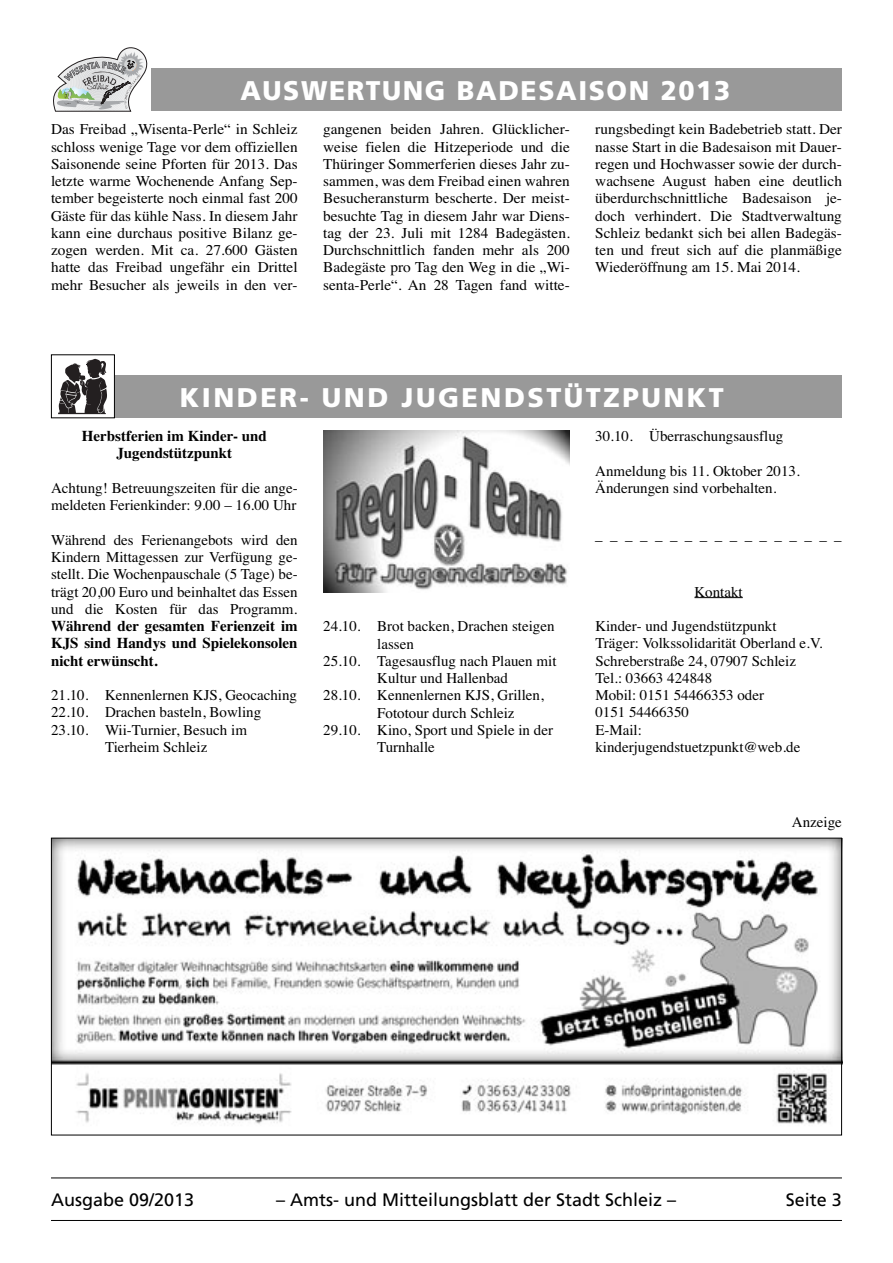
<style>
.page{position:relative;width:893px;height:1263px;background:#fff}
.page>*{position:absolute;margin:0;border:0;box-sizing:border-box;transform-origin:0 0}
.t1{font:900 27px "Frutiger";letter-spacing:.09em;color:#fff}
.t2{font:900 27px "Frutiger";letter-spacing:.06em;color:#fff}
.t3{font:18px "Frutiger";color:#000}
.t4{font:15px/17.2px "Times";color:#000;text-align:justify}
.t5{font:700 15px/17.2px "Times";color:#000;text-align:center}
</style>
<div class="page">
<hr style="left:51px;top:1220px;width:791px;height:1px;background:#000">
<hr style="left:51px;top:1177px;width:791px;height:1px;background:#000">
<img style="left:53px;top:838px;width:790px;height:297px">
<hr style="left:694px;top:597px;width:49px;height:1px;background:#000">
<div style="left:51px;top:376px;width:791px;height:42px;background:#999"></div>
<img style="left:323px;top:431px;width:247px;height:161px">
<div style="left:51px;top:355px;width:63px;height:63px;background:#fff"></div>
<svg style="left:58px;top:358px;width:49px;height:56px"></svg>
<div style="left:51px;top:354px;width:64px;height:64px;border:1px solid #000"></div>
<div style="left:51px;top:69px;width:791px;height:42px;background:#999"></div>
<div style="left:51px;top:47px;width:99px;height:67px;background:#fff"></div>
<svg style="left:53px;top:47px;width:95px;height:65px"></svg>
<h1 class="t2" style="left:240px;top:79px;width:491px">AUSWERTUNG BADESAISON 2013</h1>
<p class="t4" style="left:51px;top:122px;width:248px">Das Freibad „Wisenta-Perle“ in Schleiz schloss wenige Tage vor dem offiziellen Saisonende seine Pforten für 2013. Das letzte warme Wochenende Anfang Sep&shy;tember begeisterte noch einmal fast 200<br>Gäste für das kühle Nass. In diesem Jahr kann eine durchaus positive Bilanz ge&shy;zogen werden. Mit ca. 27.600 Gästen hatte das Freibad ungefähr ein Drittel mehr Besucher als jeweils in den ver-</p>
<p class="t4" style="left:323px;top:122px;width:248px">gangenen beiden Jahren. Glücklicher&shy;weise fielen die Hitzeperiode und die Thüringer Sommerferien dieses Jahr zu&shy;sammen, was dem Freibad einen wahren Besucheransturm bescherte. Der meist&shy;besuchte Tag in diesem Jahr war Diens&shy;tag der 23. Juli mit 1284 Badegästen.<br>Durchschnittlich fanden mehr als 200<br>Badegäste pro Tag den Weg in die „Wi&shy;senta-Perle“. An 28 Tagen fand witte-</p>
<p class="t4" style="left:595px;top:122px;width:248px">rungsbedingt kein Badebetrieb statt. Der nasse Start in die Badesaison mit Dauer&shy;regen und Hochwasser sowie der durch&shy;wachsene August haben eine deutlich überdurchschnittliche Badesaison je&shy;doch verhindert. Die Stadtverwaltung Schleiz bedankt sich bei allen Badegäs - ten und freut sich auf die planmäßige Wiederöffnung am 15. Mai 2014.</p>
<h1 class="t1" style="left:180px;top:386px;width:545px">KINDER- UND JUGENDSTÜTZPUNKT</h1>
<p class="t5" style="left:82px;top:429px;width:186px">Herbstferien im Kinder- und<br>Jugendstützpunkt</p>
<p class="t4" style="left:51px;top:481px;width:248px">Achtung! Betreuungszeiten für die ange&shy;meldeten Ferienkinder: 9.00 – 16.00 Uhr</p>
<p class="t4" style="left:51px;top:532px;width:248px">Während des Ferienangebots wird den Kindern Mittagessen zur Verfügung ge&shy;stellt. Die Wochenpauschale (5 Tage) be&shy;trägt 20,00 Euro und beinhaltet das Essen und die Kosten für das Programm.</p>
<p class="t5" style="left:51px;top:619px;width:248px;text-align:justify">Während der gesamten Ferienzeit im KJS sind Handys und Spielekonsolen nicht erwünscht.</p>
<p class="t4" style="left:51px;top:688px;width:247px">21.10. Kennenlernen KJS, Geocaching</p>
<p class="t4" style="left:51px;top:705px;width:212px">22.10. Drachen basteln, Bowling</p>
<p class="t4" style="left:51px;top:722px;width:198px">23.10. Wii-Turnier, Besuch im</p>
<p class="t4" style="left:105px;top:739px;width:104px">Tierheim Schleiz</p>
<p class="t4" style="left:323px;top:619px;width:233px">24.10. Brot backen, Drachen steigen</p>
<p class="t4" style="left:377px;top:636px;width:38px">lassen</p>
<p class="t4" style="left:323px;top:654px;width:235px">25.10. Tagesausflug nach Plauen mit</p>
<p class="t4" style="left:377px;top:671px;width:132px">Kultur und Hallenbad</p>
<p class="t4" style="left:323px;top:688px;width:222px">28.10. Kennenlernen KJS, Grillen,</p>
<p class="t4" style="left:377px;top:705px;width:139px">Fototour durch Schleiz</p>
<p class="t4" style="left:323px;top:723px;width:231px">29.10. Kino, Sport und Spiele in der</p>
<p class="t4" style="left:377px;top:740px;width:59px">Turnhalle</p>
<p class="t4" style="left:595px;top:429px;width:190px">30.10. Überraschungsausflug</p>
<p class="t4" style="left:595px;top:463px;width:206px">Anmeldung bis 11. Oktober 2013.<br>Änderungen sind vorbehalten.</p>
<p class="t4" style="left:595px;top:532px;width:248px">– – – – – – – – – – – – – – – – –</p>
<p class="t4" style="left:694px;top:584px;width:50px">Kontakt</p>
<p class="t4" style="left:595px;top:619px;width:229px;text-align:left">Kinder- und Jugendstützpunkt<br>Träger: Volkssolidarität Oberland e.V.<br>Schreberstraße 24, 07907 Schleiz<br>Tel.: 03663 424848<br>Mobil: 0151 54466353 oder<br>0151 54466350<br>E-Mail: kinderjugendstuetzpunkt@web.de</p>
<p class="t4" style="left:792px;top:814px;width:51px">Anzeige</p>
<p class="t3" style="left:51px;top:1193px;width:145px">Ausgabe 09/2013</p>
<p class="t3" style="left:276px;top:1193px;width:401px">– Amts- und Mitteilungsblatt der Stadt Schleiz –</p>
<p class="t3" style="left:786px;top:1193px;width:58px">Seite 3</p>
</div>
